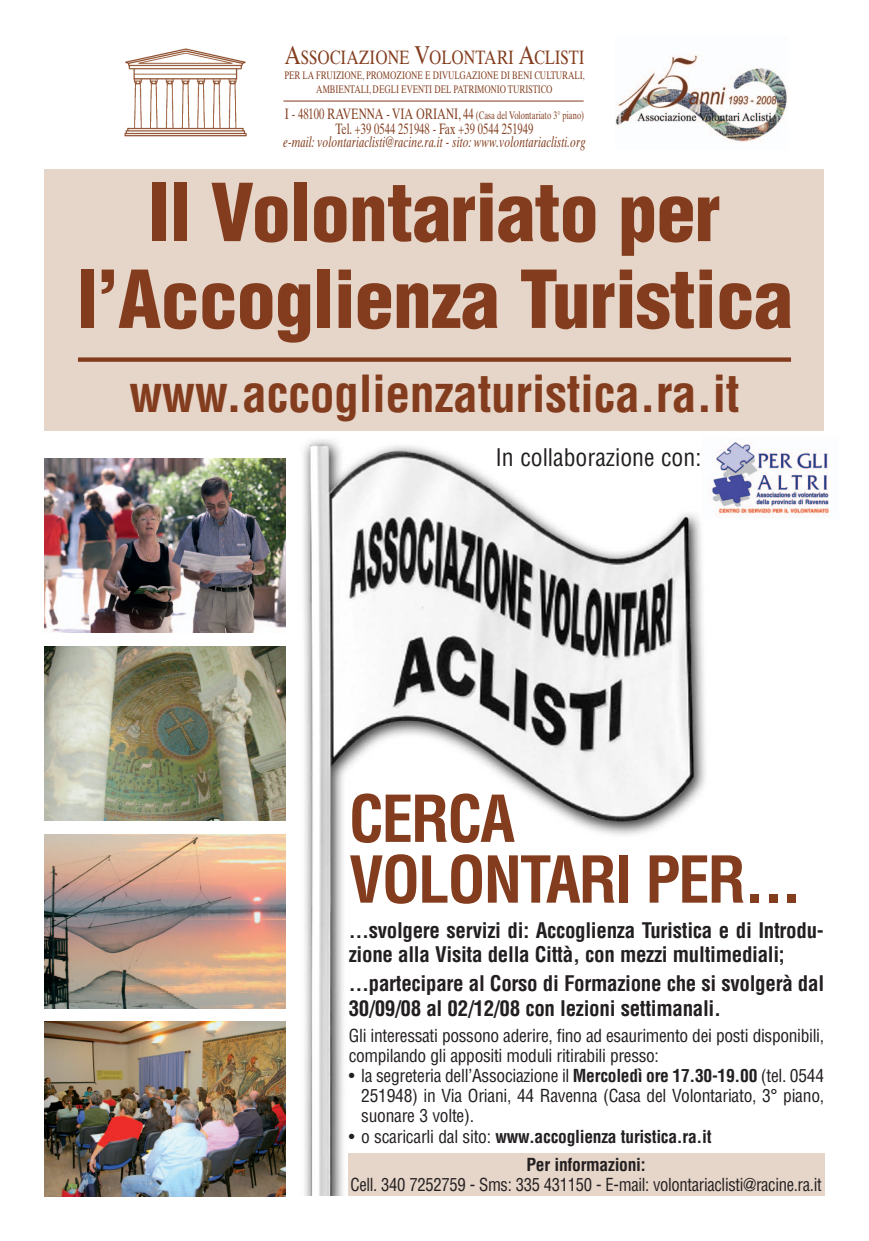
<style>
.page{position:relative;width:869px;height:1241px;background:#fff}
.page>*{position:absolute;margin:0;border:0;box-sizing:border-box;transform-origin:0 0}
.t1{font:900 condensed 77.79px/86.8px "Helvetica";letter-spacing:-.01em;color:#833d1e;text-align:center}
.t2{font:700 condensed 63px/60.7px "Helvetica";letter-spacing:-.035em;color:#833d1e}
.t3{font:700 condensed 49.88px "Helvetica";letter-spacing:-.01em;color:#833d1e}
.t4{font:condensed 23.71px "Helvetica";color:#231f20}
.t5{font:700 condensed 21px/24.5px "Helvetica";letter-spacing:-.015em;color:#231f20}
.t6{font:19.34px "Times Ten";color:#833d1e;scale:.77 1}
.t7{font:condensed 17.5px/20.1px "Helvetica";letter-spacing:-.02em;color:#231f20}
.t8{font:700 condensed 17.5px "Helvetica";letter-spacing:-.015em;color:#231f20}
.t9{font:condensed 17.5px "Helvetica";letter-spacing:-.02em;color:#231f20;scale:.95 1}
.t10{font:italic 15.05px "Times Ten";letter-spacing:.01em;color:#833d1e;scale:.7 1}
.t11{font:15.05px "Times Ten";color:#833d1e;scale:.7 1}
.t12{font:10.94px/13.9px "Times Ten";color:#833d1e;text-align:center;scale:.7 1}
.s1{font-size:25.72px}
.s2{font-size:15.05px}
.s3{font-weight:700}
.s4{font-weight:400}
</style>
<div class="page">
<img style="left:260px;top:440px;width:446px;height:755px">
<img style="left:124px;top:48px;width:123px;height:89px">
<img style="left:700px;top:440px;width:130px;height:78px">
<img style="left:615px;top:55px;width:172px;height:87px">
<hr style="left:283px;top:101px;width:300px;height:1px;background:#833d1e">
<div style="left:45px;top:169px;width:778px;height:262px;background:#e6d5c9"></div>
<div style="left:78px;top:357px;width:712px;height:5px;background:#833d1e"></div>
<img style="left:45px;top:458px;width:240px;height:174px">
<img style="left:45px;top:646px;width:240px;height:174px">
<img style="left:45px;top:833px;width:240px;height:175px">
<img style="left:45px;top:1021px;width:240px;height:175px">
<div style="left:348px;top:1153px;width:475px;height:43px;background:#e6d5c9"></div>
<p class="t6" style="left:284px;top:50px;width:391px"><span class="s1">A</span>SSOCIAZIONE <span class="s1">V</span>OLONTARI <span class="s1">A</span>CLISTI</p>
<p class="t12" style="left:284px;top:70px;width:430px">PER LA FRUIZIONE, PROMOZIONE E DIVULGAZIONE DI BENI CULTURALI,<br>AMBIENTALI, DEGLI EVENTI DEL PATRIMONIO TURISTICO</p>
<p class="t12" style="left:284px;top:109px;width:429px"><span class="s2">I - 48100 RAVENNA - VIA ORIANI, 44</span> (Casa del Volontariato 3° piano)</p>
<p class="t11" style="left:335px;top:123px;width:284px">Tel. +39 0544 251948 - Fax +39 0544 251949</p>
<p class="t10" style="left:283px;top:136px;width:433px">e-mail: volontariaclisti@racine.ra.it - sito: www.volontariaclisti.org</p>
<h1 class="t1" style="left:76px;top:176px;width:717px">Il Volontariato per l’Accoglienza Turistica</h1>
<h3 class="t3" style="left:129px;top:374px;width:611px">www.accoglienzaturistica.ra.it</h3>
<h3 class="t4" style="left:495px;top:448px;width:207px">In collaborazione con:</h3>
<h2 class="t2" style="left:348px;top:793px;width:455px">CERCA<br>VOLONTARI PER...</h2>
<p class="t5" style="left:348px;top:919px;width:476px">...svolgere servizi di: Accoglienza Turistica e di Introdu&shy;zione alla Visita della Città, con mezzi multimediali;</p>
<p class="t5" style="left:348px;top:972px;width:476px">...partecipare al Corso di Formazione che si svolgerà dal<br>30/09/08 al 02/12/08 con lezioni settimanali.</p>
<p class="t7" style="left:348px;top:1026px;width:476px">Gli interessati possono aderire, fino ad esaurimento dei posti disponibili, compilando gli appositi moduli ritirabili presso:</p>
<p class="t7" style="left:361px;top:1066px;width:464px;text-align:justify;text-indent:-12px">• la segreteria dell’Associazione il <span class="s3">Mercoledì ore 17.30-19.00</span> (tel. 0544<br>251948) in Via Oriani, 44 Ravenna (Casa del Volontariato, 3° piano, suonare 3 volte).</p>
<p class="t8" style="left:348px;top:1129px;width:364px"><span class="s4">• o scaricarli dal sito:</span> www.accoglienza turistica.ra.it</p>
<p class="t8" style="left:526px;top:1157px;width:121px">Per informazioni:</p>
<p class="t9" style="left:350px;top:1177px;width:497px">Cell. 340 7252759 - Sms: 335 431150 - E-mail: volontariaclisti@racine.ra.it</p>
</div>
